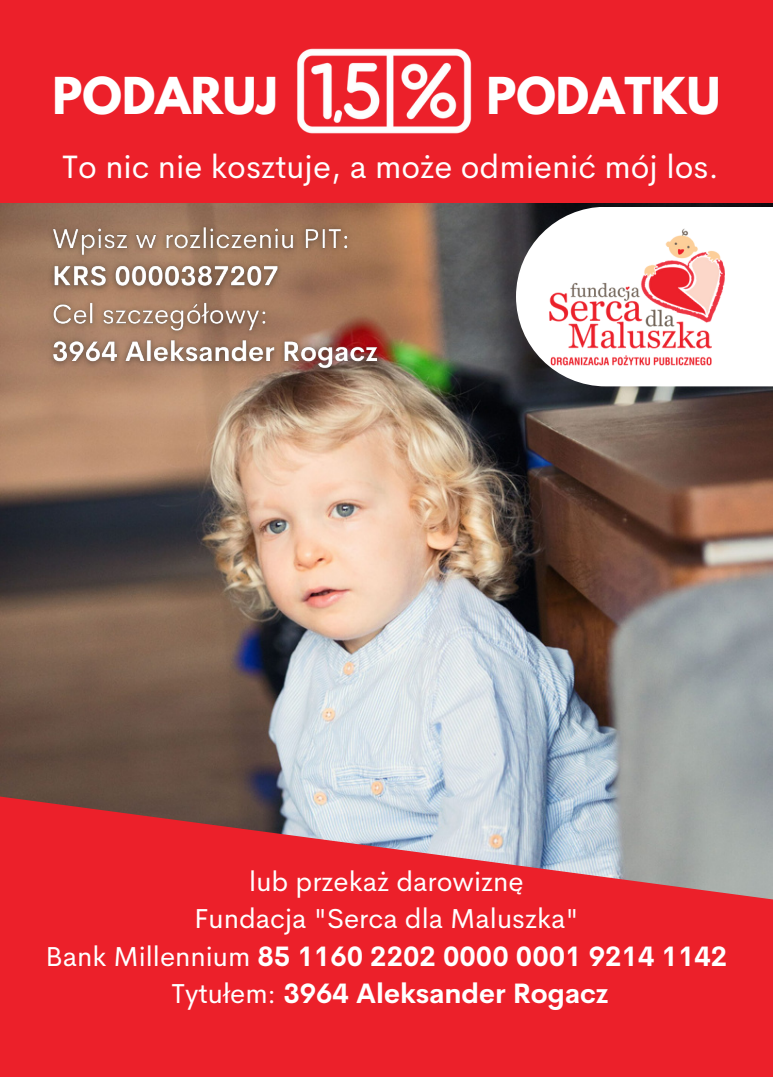
<style>
.page{position:relative;width:773px;height:1077px;background:#fff}
.page>*{position:absolute;margin:0;border:0;box-sizing:border-box;transform-origin:0 0}
.t1{font:700 45px "League Spartan";color:#fff}
.t2{font:32.5px "Cerebri Sans";color:#fff}
.t3{font:700 27.5px "Cerebri Sans";color:#fff}
.t4{font:27.5px "Cerebri Sans";color:#fff}
.s1{font-weight:400}
</style>
<div class="page">
<div style="left:0;top:0;width:772px;height:1076px;background:#ec202a"></div>
<img style="left:0;top:204px;width:772px;height:585px">
<svg style="left:0;top:789px;width:772px;height:111px"></svg>
<svg style="left:516px;top:207px;width:256px;height:179px;background:#d8d7d8"></svg>
<img style="left:536px;top:228px;width:201px;height:137px">
<img style="left:297px;top:48px;width:175px;height:86px">
<img style="left:41px;top:210px;width:350px;height:173px">
<p class="t1" style="left:53px;top:73px;width:226px">PODARUJ</p>
<p class="t1" style="left:486px;top:73px;width:235px">PODATKU</p>
<p class="t2" style="left:62px;top:146px;width:658px">To nic nie kosztuje, a może odmienić mój los.</p>
<p class="t4" style="left:249px;top:863px;width:276px">lub przekaż darowiznę</p>
<p class="t4" style="left:194px;top:900px;width:386px">Fundacja "Serca dla Maluszka"</p>
<p class="t3" style="left:46px;top:938px;width:683px"><span class="s1">Bank Millennium</span> 85 1160 2202 0000 0001 9214 1142</p>
<p class="t3" style="left:171px;top:975px;width:438px"><span class="s1">Tytułem:</span> 3964 Aleksander Rogacz</p>
</div>
